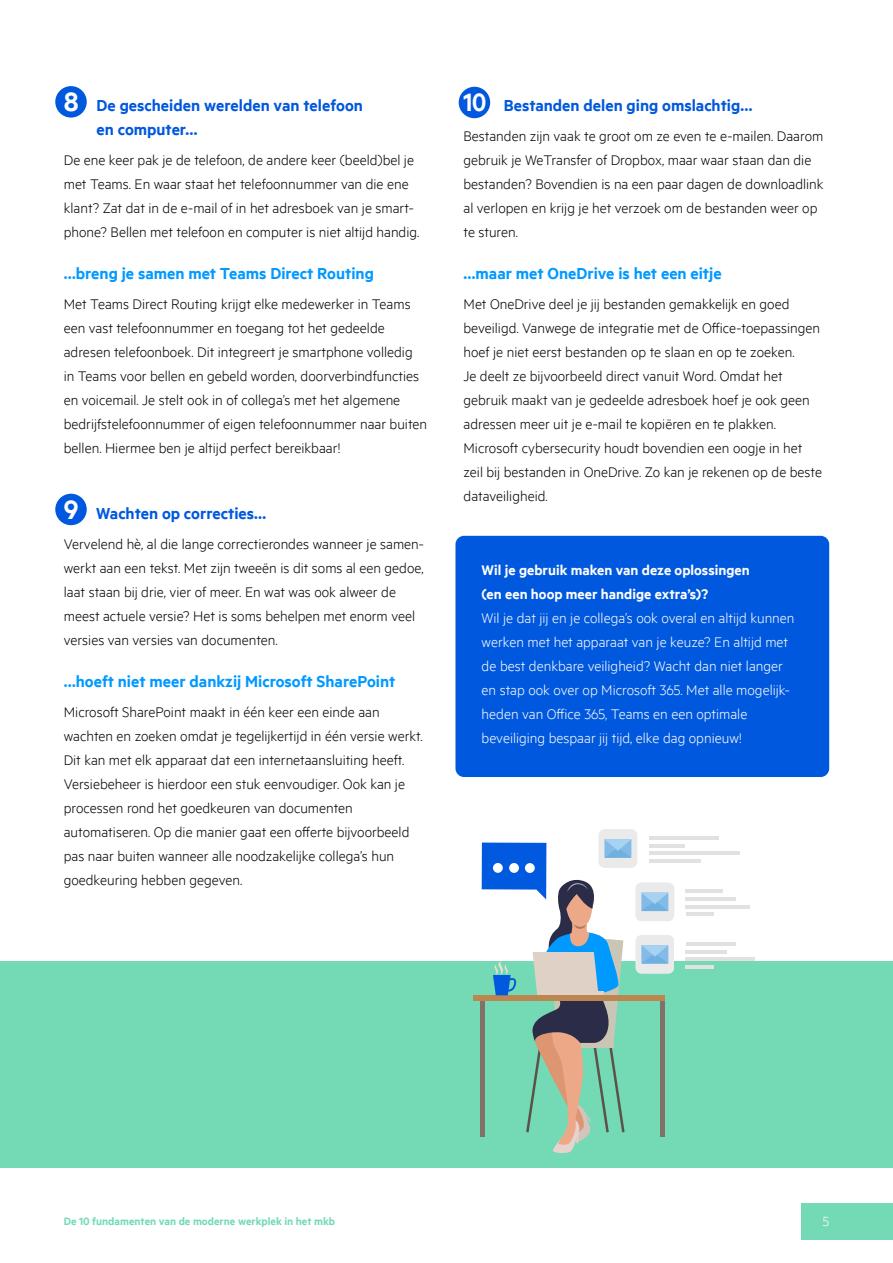
<style>
.page{position:relative;width:893px;height:1263px;background:#fff}
.page>*{position:absolute;margin:0;border:0;box-sizing:border-box;transform-origin:0 0}
.t1{font:18px "Ouxsfxpkyakyrclmbadnfkjmhdx";color:#09f}
.t2{font:18px/24px "Ouxsfxpkyakyrclmbadnfkjmhdx";color:#0058de}
.t3{font:15.75px/24px "Abnjjjatxfmnpmgnqdvhiqjetco";color:#000}
.t4{font:15.75px/24px "Abnjjjatxfmnpmgnqdvhiqjetco";color:#fff}
.t5{font:15.75px/24px "Ouxsfxpkyakyrclmbadnfkjmhdx";color:#fff}
.t6{font:15px "Abnjjjatxfmnpmgnqdvhiqjetco";color:#fff}
.t7{font:12px "Ouxsfxpkyakyrclmbadnfkjmhdx";color:#73dab5}
.s1{font-size:30px;color:#fff}
.s2{font-size:28.5px;color:#fff}
</style>
<div class="page">
<div style="left:0;top:961px;width:893px;height:206px;background:#73dab5"></div>
<div style="left:455px;top:536px;width:374px;height:241px;background:#0058de;border-radius:9px"></div>
<div style="left:55px;top:86px;width:32px;height:32px;background:#0058de;border-radius:50%"></div>
<div style="left:459px;top:87px;width:31px;height:31px;background:#0058de;border-radius:50%"></div>
<div style="left:55px;top:494px;width:32px;height:31px;background:#0058de;border-radius:50%"></div>
<div style="left:801px;top:1203px;width:92px;height:36px;background:#73dab5"></div>
<div style="left:474px;top:995px;width:191px;height:6px;background:#bc8650"></div>
<hr style="left:480px;top:1001px;width:4px;height:135px;background:#827168">
<hr style="left:686px;top:889px;width:37px;height:4px;background:#e1e1e1">
<hr style="left:686px;top:905px;width:64px;height:3px;background:#e1e1e1">
<hr style="left:686px;top:897px;width:50px;height:4px;background:#e1e1e1">
<hr style="left:686px;top:913px;width:27px;height:3px;background:#e1e1e1">
<div style="left:598px;top:829px;width:39px;height:39px;background:#eaeaea;border-radius:6px"></div>
<hr style="left:649px;top:836px;width:70px;height:4px;background:#e1e1e1">
<hr style="left:649px;top:852px;width:90px;height:3px;background:#e1e1e1">
<hr style="left:649px;top:844px;width:35px;height:3px;background:#e1e1e1">
<hr style="left:649px;top:859px;width:51px;height:4px;background:#e1e1e1">
<hr style="left:686px;top:942px;width:49px;height:3px;background:#e1e1e1">
<hr style="left:686px;top:957px;width:69px;height:4px;background:#e1e1e1">
<hr style="left:686px;top:950px;width:41px;height:3px;background:#e1e1e1">
<hr style="left:686px;top:965px;width:28px;height:3px;background:#e1e1e1">
<svg style="left:482px;top:839px;width:192px;height:314px"></svg>
<p class="t2" style="left:97px;top:93px;width:268px;text-indent:-33px"><span class="s1">8</span> De gescheiden werelden van telefoon en computer…</p>
<p class="t3" style="left:64px;top:147px;width:357px">De ene keer pak je de telefoon, de andere keer (beeld)bel je met Teams. En waar staat het telefoonnummer van die ene klant? Zat dat in de e-mail of in het adresboek van je smart&shy;phone? Bellen met telefoon en computer is niet altijd handig.</p>
<p class="t1" style="left:64px;top:262px;width:312px">…breng je samen met Teams Direct Routing</p>
<p class="t3" style="left:64px;top:291px;width:365px">Met Teams Direct Routing krijgt elke medewerker in Teams een vast telefoonnummer en toegang tot het gedeelde adresen telefoonboek. Dit integreert je smartphone volledig in Teams voor bellen en gebeld worden, doorverbindfuncties en voicemail. Je stelt ook in of collega’s met het algemene bedrijfstelefoonnummer of eigen telefoonnummer naar buiten bellen. Hiermee ben je altijd perfect bereikbaar!</p>
<p class="t2" style="left:64px;top:501px;width:204px"><span class="s1">9</span> Wachten op correcties…</p>
<p class="t3" style="left:64px;top:531px;width:362px">Vervelend hè, al die lange correctierondes wanneer je samen&shy;werkt aan een tekst. Met zijn tweeën is dit soms al een gedoe, laat staan bij drie, vier of meer. En wat was ook alweer de meest actuele versie? Het is soms behelpen met enorm veel versies van versies van documenten.</p>
<p class="t1" style="left:64px;top:670px;width:333px">…hoeft niet meer dankzij Microsoft SharePoint</p>
<p class="t3" style="left:64px;top:699px;width:360px">Microsoft SharePoint maakt in één keer een einde aan wachten en zoeken omdat je tegelijkertijd in één versie werkt.<br>Dit kan met elk apparaat dat een internetaansluiting heeft.<br>Versiebeheer is hierdoor een stuk eenvoudiger. Ook kan je processen rond het goedkeuren van documenten automatiseren. Op die manier gaat een offerte bijvoorbeeld pas naar buiten wanneer alle noodzakelijke collega’s hun goedkeuring hebben gegeven.</p>
<p class="t2" style="left:463px;top:93px;width:291px"><span class="s2">10</span> Bestanden delen ging omslachtig…</p>
<p class="t3" style="left:463px;top:123px;width:361px">Bestanden zijn vaak te groot om ze even te e-mailen. Daarom gebruik je WeTransfer of Dropbox, maar waar staan dan die bestanden? Bovendien is na een paar dagen de downloadlink al verlopen en krijg je het verzoek om de bestanden weer op te sturen.</p>
<p class="t1" style="left:463px;top:262px;width:260px">…maar met OneDrive is het een eitje</p>
<p class="t3" style="left:463px;top:291px;width:360px">Met OneDrive deel je jij bestanden gemakkelijk en goed beveiligd. Vanwege de integratie met de Office-toepassingen hoef je niet eerst bestanden op te slaan en op te zoeken.<br>Je deelt ze bijvoorbeeld direct vanuit Word. Omdat het gebruik maakt van je gedeelde adresboek hoef je ook geen adressen meer uit je e-mail te kopiëren en te plakken.<br>Microsoft cybersecurity houdt bovendien een oogje in het zeil bij bestanden in OneDrive. Zo kan je rekenen op de beste dataveiligheid.</p>
<p class="t5" style="left:482px;top:558px;width:269px">Wil je gebruik maken van deze oplossingen (en een hoop meer handige extra’s)?</p>
<p class="t4" style="left:482px;top:605px;width:314px">Wil je dat jij en je collega’s ook overal en altijd kunnen werken met het apparaat van je keuze? En altijd met de best denkbare veiligheid? Wacht dan niet langer en stap ook over op Microsoft 365. Met alle mogelijk&shy;heden van Office 365, Teams en een optimale beveiliging bespaar jij tijd, elke dag opnieuw!</p>
<p class="t7" style="left:64px;top:1214px;width:273px">De 10 fundamenten van de moderne werkplek in het mkb</p>
<p class="t6" style="left:823px;top:1213px;width:8px">5</p>
</div>
